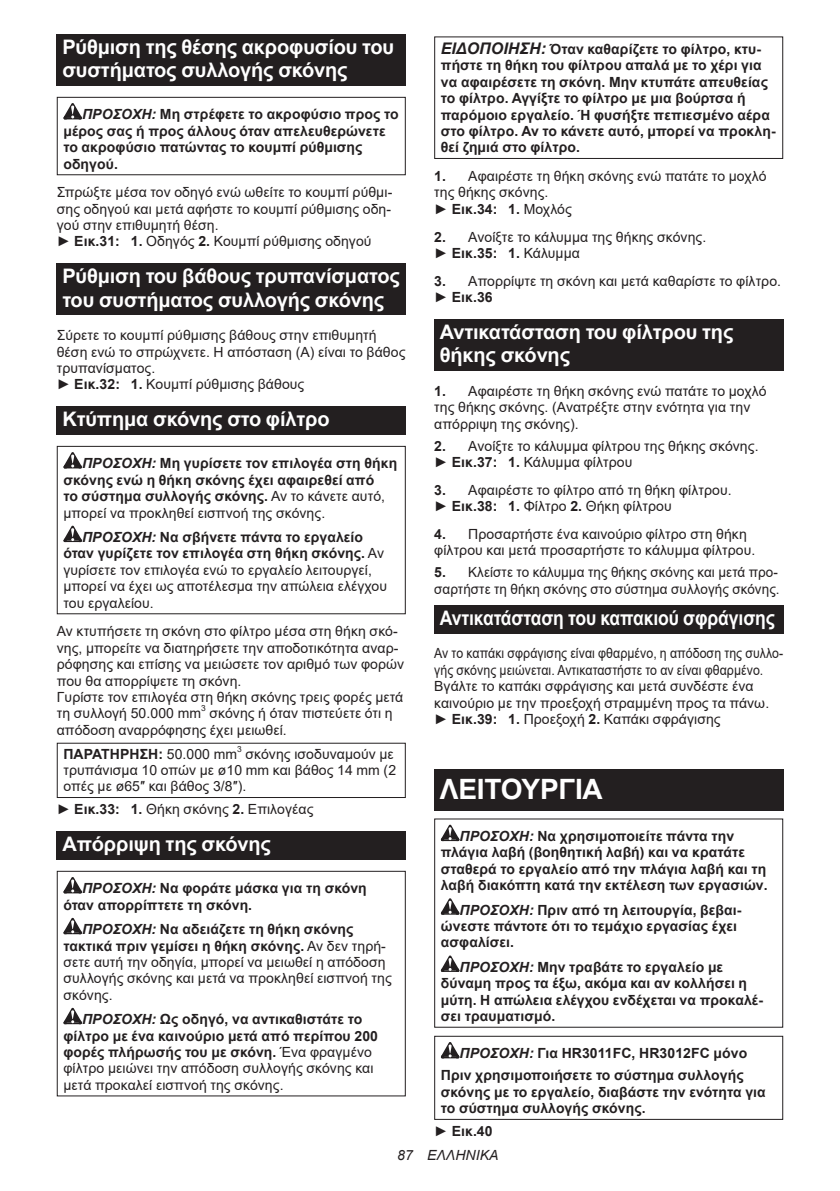
<style>
.page{position:relative;width:840px;height:1191px;background:#fff}
.page>*{position:absolute;margin:0;border:0;box-sizing:border-box;transform-origin:0 0}
.t1{font:700 28px "Arial";letter-spacing:-.01em;color:#fff}
.t2{font:700 20px/23.4px "Arial";letter-spacing:-.01em;color:#fff}
.t3{font:700 20px "Arial";letter-spacing:-.01em;color:#fff;scale:.88 1}
.t4{font:14px/16.4px "Arial";letter-spacing:.005em;color:#231f20}
.t5{font:700 14px/16.4px "Arial";letter-spacing:.005em;color:#231f20}
.t6{font:14px/16.4px "Arial";letter-spacing:.005em;color:#231f20;scale:.88 1}
.t7{font:14px/16.4px "Arial";letter-spacing:.005em;color:#231f20;scale:.96 1}
.t8{font:italic 14px "Arial";letter-spacing:.005em;color:#231f20}
.t9{font:8.4px "Arial";color:#231f20}
.s1{font-style:italic}
.s2{font-weight:700}
.s3{font-weight:400}
.s4{font-weight:700;font-style:italic}
.s5{font-style:italic;font-size:16px}
</style>
<div class="page">
<div style="left:57px;top:34px;width:348px;height:52px;background:#231f20"></div>
<svg style="left:63px;top:103px;width:19px;height:16px"></svg>
<div style="left:57px;top:97px;width:348px;height:78px;border:1px solid #231f20"></div>
<div style="left:57px;top:263px;width:348px;height:52px;background:#231f20"></div>
<div style="left:57px;top:406px;width:348px;height:29px;background:#231f20"></div>
<svg style="left:63px;top:452px;width:19px;height:16px"></svg>
<svg style="left:63px;top:525px;width:19px;height:17px"></svg>
<div style="left:57px;top:446px;width:348px;height:168px;border:1px solid #231f20"></div>
<div style="left:57px;top:742px;width:348px;height:56px;border:1px solid #231f20"></div>
<div style="left:57px;top:831px;width:348px;height:29px;background:#231f20"></div>
<svg style="left:63px;top:877px;width:19px;height:16px"></svg>
<svg style="left:63px;top:918px;width:19px;height:16px"></svg>
<svg style="left:63px;top:1007px;width:19px;height:17px"></svg>
<div style="left:57px;top:870px;width:348px;height:226px;border:1px solid #231f20"></div>
<div style="left:434px;top:36px;width:348px;height:123px;border:1px solid #231f20"></div>
<div style="left:434px;top:319px;width:348px;height:52px;background:#231f20"></div>
<div style="left:434px;top:605px;width:348px;height:28px;background:#231f20"></div>
<div style="left:434px;top:769px;width:348px;height:41px;background:#231f20"></div>
<svg style="left:440px;top:824px;width:19px;height:17px"></svg>
<svg style="left:440px;top:898px;width:19px;height:16px"></svg>
<svg style="left:440px;top:955px;width:19px;height:17px"></svg>
<svg style="left:440px;top:1042px;width:19px;height:16px"></svg>
<div style="left:434px;top:1035px;width:348px;height:84px;border:1px solid #231f20"></div>
<h2 class="t2" style="left:62px;top:36px;width:333px">Ρύθμιση της θέσης ακροφυσίου του συστήματος συλλογής σκόνης</h2>
<p class="t5" style="left:63px;top:106px;width:336px;text-indent:19px"><span class="s1">ΠΡΟΣΟΧΗ:</span> Μη στρέφετε το ακροφύσιο προς το μέρος σας ή προς άλλους όταν απελευθερώνετε το ακροφύσιο πατώντας το κουμπί ρύθμισης οδηγού.</p>
<p class="t4" style="left:57px;top:184px;width:337px">Σπρώξτε μέσα τον οδηγό ενώ ωθείτε το κουμπί ρύθμι&shy;σης οδηγού και μετά αφήστε το κουμπί ρύθμισης οδη&shy;γού στην επιθυμητή θέση.<br>► <span class="s2">Εικ.31: 1.</span> Οδηγός <span class="s2">2.</span> Κουμπί ρύθμισης οδηγού</p>
<h2 class="t2" style="left:62px;top:265px;width:339px">Ρύθμιση του βάθους τρυπανίσματος του συστήματος συλλογής σκόνης</h2>
<p class="t4" style="left:57px;top:327px;width:350px">Σύρετε το κουμπί ρύθμισης βάθους στην επιθυμητή θέση ενώ το σπρώχνετε. Η απόσταση (A) είναι το βάθος τρυπανίσματος.<br>► <span class="s2">Εικ.32: 1.</span> Κουμπί ρύθμισης βάθους</p>
<h2 class="t2" style="left:62px;top:408px;width:269px">Κτύπημα σκόνης στο φίλτρο</h2>
<p class="t5" style="left:63px;top:455px;width:335px;text-indent:19px"><span class="s1">ΠΡΟΣΟΧΗ:</span> Μη γυρίσετε τον επιλογέα στη θήκη σκόνης ενώ η θήκη σκόνης έχει αφαιρεθεί από<br>το σύστημα συλλογής σκόνης. <span class="s3">Αν το κάνετε αυτό, μπορεί να προκληθεί εισπνοή της σκόνης.</span></p>
<p class="t4" style="left:63px;top:529px;width:325px;text-indent:19px"><span class="s4">ΠΡΟΣΟΧΗ:</span> <span class="s2">Να σβήνετε πάντα το εργαλείο όταν γυρίζετε τον επιλογέα στη θήκη σκόνης.</span> Αν γυρίσετε τον επιλογέα ενώ το εργαλείο λειτουργεί, μπορεί να έχει ως αποτέλεσμα την απώλεια ελέγχου του εργαλείου.</p>
<p class="t4" style="left:57px;top:623px;width:349px">Αν κτυπήσετε τη σκόνη στο φίλτρο μέσα στη θήκη σκό&shy;νης, μπορείτε να διατηρήσετε την αποδοτικότητα αναρ&shy;ρόφησης και επίσης να μειώσετε τον αριθμό των φορών που θα απορρίψετε τη σκόνη.<br>Γυρίστε τον επιλογέα στη θήκη σκόνης τρεις φορές μετά τη συλλογή 50.000 mm</p>
<p class="t9" style="left:201px;top:702px;width:6px">3</p>
<p class="t4" style="left:57px;top:705px;width:337px;text-indent:152px">σκόνης ή όταν πιστεύετε ότι η απόδοση αναρρόφησης έχει μειωθεί.</p>
<p class="t5" style="left:63px;top:745px;width:175px">ΠΑΡΑΤΗΡΗΣΗ: <span class="s3">50.000 mm</span></p>
<p class="t9" style="left:237px;top:743px;width:6px">3</p>
<p class="t4" style="left:63px;top:745px;width:334px;text-indent:182px">σκόνης ισοδυναμούν με τρυπάνισμα 10 οπών με ø10 mm και βάθος 14 mm (2 οπές με ø65″ και βάθος 3/8″).</p>
<p class="t4" style="left:57px;top:801px;width:258px">► <span class="s2">Εικ.33: 1.</span> Θήκη σκόνης <span class="s2">2.</span> Επιλογέας</p>
<h2 class="t2" style="left:62px;top:833px;width:210px">Απόρριψη της σκόνης</h2>
<p class="t5" style="left:63px;top:880px;width:305px;text-indent:19px"><span class="s1">ΠΡΟΣΟΧΗ:</span> Να φοράτε μάσκα για τη σκόνη όταν απορρίπτετε τη σκόνη.</p>
<p class="t4" style="left:63px;top:921px;width:329px;text-indent:19px"><span class="s4">ΠΡΟΣΟΧΗ:</span> <span class="s2">Να αδειάζετε τη θήκη σκόνης τακτικά πριν γεμίσει η θήκη σκόνης.</span> Αν δεν τηρή&shy;σετε αυτή την οδηγία, μπορεί να μειωθεί η απόδοση συλλογής σκόνης και μετά να προκληθεί εισπνοή της σκόνης.</p>
<p class="t5" style="left:63px;top:1011px;width:316px;text-indent:19px"><span class="s1">ΠΡΟΣΟΧΗ:</span> Ως οδηγό, να αντικαθιστάτε το φίλτρο με ένα καινούριο μετά από περίπου 200 φορές πλήρωσής του με σκόνη. <span class="s3">Ένα φραγμένο φίλτρο μειώνει την απόδοση συλλογής σκόνης και μετά προκαλεί εισπνοή της σκόνης.</span></p>
<p class="t5" style="left:440px;top:41px;width:336px"><span class="s5">ΕΙΔΟΠΟΙΗΣΗ:</span> Όταν καθαρίζετε το φίλτρο, κτυ&shy;πήστε τη θήκη του φίλτρου απαλά με το χέρι για να αφαιρέσετε τη σκόνη. Μην κτυπάτε απευθείας το φίλτρο. Αγγίξτε το φίλτρο με μια βούρτσα ή παρόμοιο εργαλείο. Ή φυσήξτε πεπιεσμένο αέρα στο φίλτρο. Αν το κάνετε αυτό, μπορεί να προκλη&shy;θεί ζημιά στο φίλτρο.</p>
<p class="t4" style="left:434px;top:168px;width:334px"><span class="s2">1.</span> Αφαιρέστε τη θήκη σκόνης ενώ πατάτε το μοχλό της θήκης σκόνης.<br>► <span class="s2">Εικ.34: 1.</span> Μοχλός</p>
<p class="t4" style="left:434px;top:228px;width:273px"><span class="s2">2.</span> Ανοίξτε το κάλυμμα της θήκης σκόνης. ► <span class="s2">Εικ.35: 1.</span> Κάλυμμα</p>
<p class="t4" style="left:434px;top:272px;width:348px"><span class="s2">3.</span> Απορρίψτε τη σκόνη και μετά καθαρίστε το φίλτρο. ► <span class="s2">Εικ.36</span></p>
<h2 class="t2" style="left:439px;top:320px;width:295px">Αντικατάσταση του φίλτρου της θήκης σκόνης</h2>
<p class="t4" style="left:434px;top:382px;width:334px"><span class="s2">1.</span> Αφαιρέστε τη θήκη σκόνης ενώ πατάτε το μοχλό της θήκης σκόνης. (Ανατρέξτε στην ενότητα για την απόρριψη της σκόνης).</p>
<p class="t4" style="left:434px;top:437px;width:325px"><span class="s2">2.</span> Ανοίξτε το κάλυμμα φίλτρου της θήκης σκόνης. ► <span class="s2">Εικ.37: 1.</span> Κάλυμμα φίλτρου</p>
<p class="t4" style="left:434px;top:481px;width:299px"><span class="s2">3.</span> Αφαιρέστε το φίλτρο από τη θήκη φίλτρου. ► <span class="s2">Εικ.38: 1.</span> Φίλτρο <span class="s2">2.</span> Θήκη φίλτρου</p>
<p class="t4" style="left:434px;top:526px;width:322px"><span class="s2">4.</span> Προσαρτήστε ένα καινούριο φίλτρο στη θήκη φίλτρου και μετά προσαρτήστε το κάλυμμα φίλτρου.</p>
<p class="t7" style="left:434px;top:564px;width:361px"><span class="s2">5.</span> Κλείστε το κάλυμμα της θήκης σκόνης και μετά προ&shy;σαρτήστε τη θήκη σκόνης στο σύστημα συλλογής σκόνης.</p>
<h2 class="t3" style="left:439px;top:604px;width:382px">Αντικατάσταση του καπακιού σφράγισης</h2>
<p class="t6" style="left:434px;top:645px;width:398px">Αν το καπάκι σφράγισης είναι φθαρμένο, η απόδοση της συλλο&shy;γής σκόνης μειώνεται. Αντικαταστήστε το αν είναι φθαρμένο.<br>Βγάλτε το καπάκι σφράγισης και μετά συνδέστε ένα καινούριο με την προεξοχή στραμμένη προς τα πάνω. ► <span class="s2">Εικ.39: 1.</span> Προεξοχή <span class="s2">2.</span> Καπάκι σφράγισης</p>
<h1 class="t1" style="left:439px;top:769px;width:164px">ΛΕΙΤΟΥΡΓΙΑ</h1>
<p class="t5" style="left:440px;top:828px;width:328px;text-indent:19px"><span class="s1">ΠΡΟΣΟΧΗ:</span> Να χρησιμοποιείτε πάντα την πλάγια λαβή (βοηθητική λαβή) και να κρατάτε σταθερά το εργαλείο από την πλάγια λαβή και τη λαβή διακόπτη κατά την εκτέλεση των εργασιών.</p>
<p class="t5" style="left:440px;top:901px;width:302px;text-indent:19px"><span class="s1">ΠΡΟΣΟΧΗ:</span> Πριν από τη λειτουργία, βεβαι&shy;ώνεστε πάντοτε ότι το τεμάχιο εργασίας έχει ασφαλίσει.</p>
<p class="t5" style="left:440px;top:959px;width:323px;text-indent:19px"><span class="s1">ΠΡΟΣΟΧΗ:</span> Μην τραβάτε το εργαλείο με δύναμη προς τα έξω, ακόμα και αν κολλήσει η μύτη. Η απώλεια ελέγχου ενδέχεται να προκαλέ&shy;σει τραυματισμό.</p>
<p class="t5" style="left:440px;top:1042px;width:308px;line-height:22px;text-align:right"><span class="s1">ΠΡΟΣΟΧΗ:</span> Για HR3011FC, HR3012FC μόνο<br>Πριν χρησιμοποιήσετε το σύστημα συλλογής</p>
<p class="t5" style="left:440px;top:1083px;width:326px">σκόνης με το εργαλείο, διαβάστε την ενότητα για το σύστημα συλλογής σκόνης.</p>
<p class="t5" style="left:434px;top:1123px;width:60px"><span class="s3">►</span> Εικ.40</p>
<p class="t8" style="left:397px;top:1146px;width:103px">87 ΕΛΛΗΝΙΚΑ</p>
</div>
